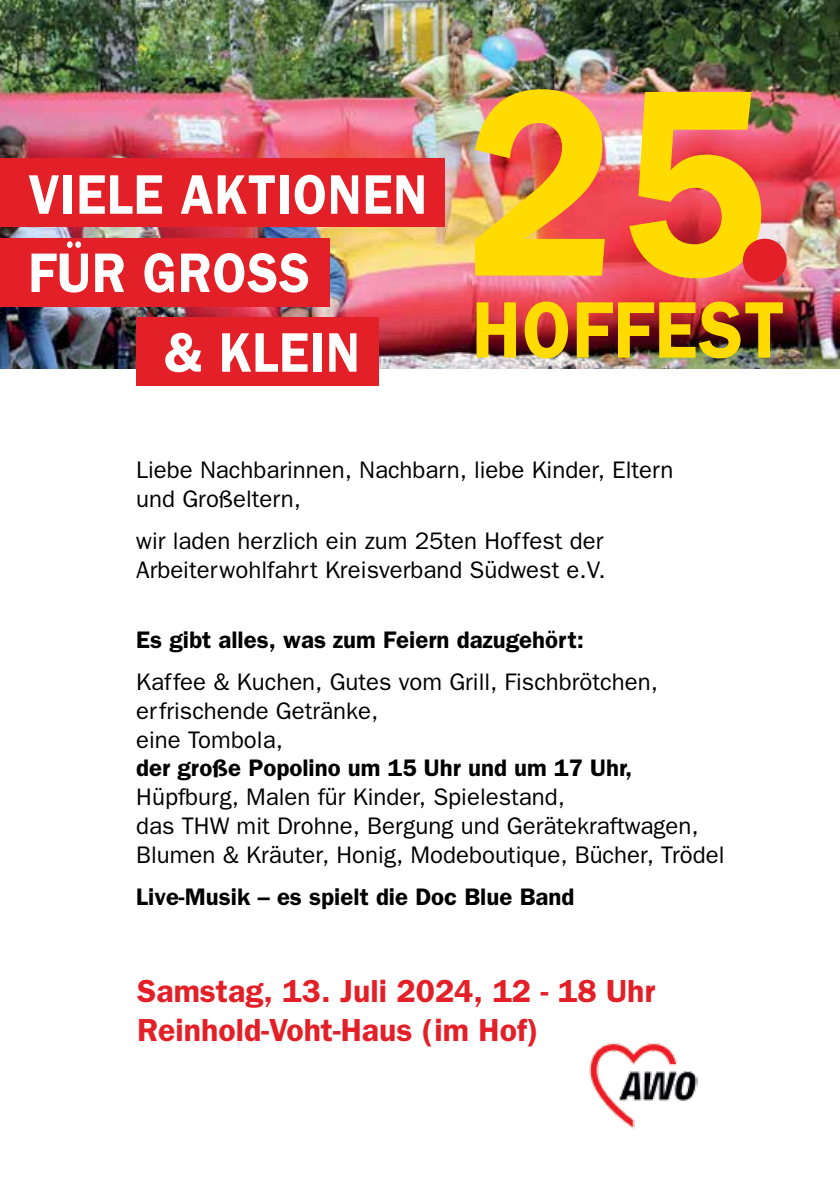
<style>
.page{position:relative;width:840px;height:1191px;background:#fff}
.page>*{position:absolute;margin:0;border:0;box-sizing:border-box;transform-origin:0 0}
.t1{font:600 267.6px "Franklin Gothic";color:#ffdb00;scale:.92 1}
.t2{font:600 80.6px "Franklin Gothic";letter-spacing:.015em;color:#ffdb00;scale:.92 1}
.t3{font:600 56px "Franklin Gothic";letter-spacing:.015em;color:#fff;scale:.92 1}
.t4{font:600 32px/38.4px "Franklin Gothic";color:#e31f27}
.t5{font:24px/28.8px "Franklin Gothic";color:#000}
.t6{font:600 24px "Franklin Gothic";color:#000}
</style>
<div class="page">
<img style="left:0;top:0;width:839px;height:369px">
<div style="left:742px;top:239px;width:44px;height:43px;background:#e31f27;border-radius:50%"></div>
<img style="left:589px;top:1043px;width:108px;height:86px">
<div style="left:0;top:238px;width:329px;height:68px;background:#e31f27"></div>
<div style="left:0;top:158px;width:444px;height:68px;background:#e31f27"></div>
<div style="left:136px;top:318px;width:242px;height:68px;background:#e31f27"></div>
<h3 class="t3" style="left:28px;top:161px;width:435px">VIELE AKTIONEN</h3>
<h3 class="t3" style="left:28px;top:240px;width:307px">FÜR GROSS</h3>
<h3 class="t3" style="left:164px;top:319px;width:214px">&amp; KLEIN</h3>
<h1 class="t1" style="left:465px;top:26px;width:327px">25</h1>
<h2 class="t2" style="left:472px;top:282px;width:341px">HOFFEST</h2>
<p class="t5" style="left:136px;top:455px;width:538px">Liebe Nachbarinnen, Nachbarn, liebe Kinder, Eltern und Großeltern,</p>
<p class="t5" style="left:136px;top:526px;width:471px">wir laden herzlich ein zum 25ten Hoffest der<br>Arbeiterwohlfahrt Kreisverband Südwest e.V.</p>
<p class="t6" style="left:136px;top:625px;width:449px">Es gibt alles, was zum Feiern dazugehört:</p>
<p class="t5" style="left:136px;top:667px;width:523px">Kaffee &amp; Kuchen, Gutes vom Grill, Fischbrötchen, erfrischende Getränke,<br>eine Tombola,</p>
<p class="t6" style="left:136px;top:754px;width:497px">der große Popolino um 15 Uhr und um 17 Uhr,</p>
<p class="t5" style="left:136px;top:782px;width:589px">Hüpfburg, Malen für Kinder, Spielestand,<br>das THW mit Drohne, Bergung und Gerätekraftwagen,<br>Blumen &amp; Kräuter, Honig, Modeboutique, Bücher, Trödel</p>
<p class="t6" style="left:136px;top:882px;width:439px">Live-Musik – es spielt die Doc Blue Band</p>
<h3 class="t4" style="left:137px;top:971px;width:519px">Samstag, 13. Juli 2024, 12 - 18 Uhr<br>Reinhold-Voht-Haus (im Hof)</h3>
</div>
